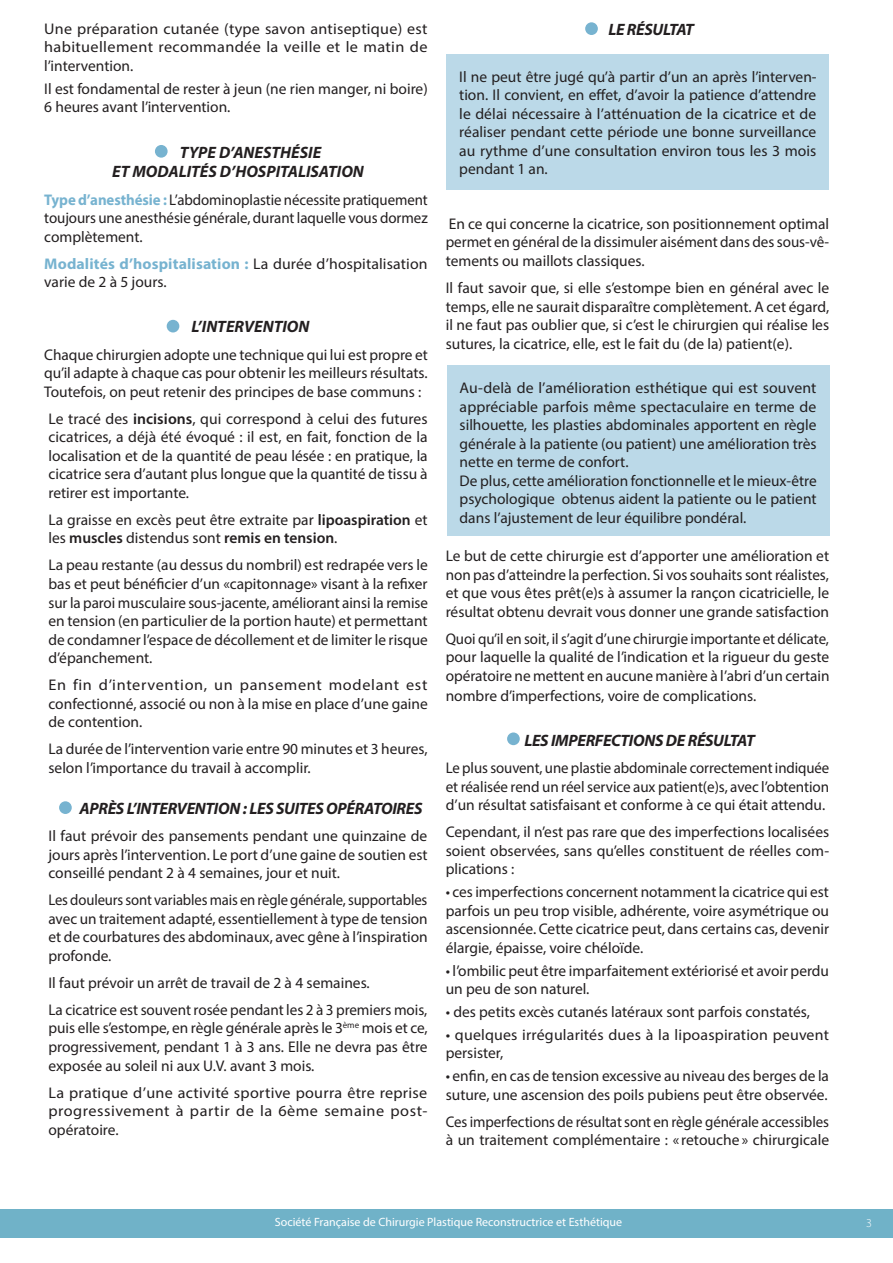
<style>
.page{position:relative;width:893px;height:1263px;background:#fff}
.page>*{position:absolute;margin:0;border:0;box-sizing:border-box;transform-origin:0 0}
.t1{font:italic 700 16.5px "Myriad Pro";letter-spacing:-.02em;color:#231f20}
.t2{font:italic 700 16.5px/19.8px "Myriad Pro";color:#231f20}
.t3{font:15.45px/18.6px "Myriad Pro";color:#231f20;text-align:justify}
.t4{font:15.45px/18.6px "Myriad Pro";color:#231f20;text-align:justify;scale:.96 1}
.t5{font:15.45px/18.6px "Myriad Pro";color:#231f20;text-align:justify;scale:1.04 1}
.t6{font:15.45px/18.6px "Myriad Pro";color:#231f20;text-align:justify;scale:.95 1}
.t7{font:15.45px/18.6px "Myriad Pro";color:#231f20;text-align:justify;scale:1.05 1}
.t8{font:12px "Myriad Pro";color:#fff}
.t9{font:300 12px "Myriad Pro";color:#fff}
.s1{font-weight:700;color:#77b3d0}
.s2{font-weight:600}
</style>
<div class="page">
<div style="left:155px;top:145px;width:13px;height:13px;background:#77b3d0;border-radius:50%"></div>
<div style="left:167px;top:320px;width:12px;height:12px;background:#77b3d0;border-radius:50%"></div>
<div style="left:59px;top:801px;width:13px;height:13px;background:#77b3d0;border-radius:50%"></div>
<div style="left:585px;top:22px;width:13px;height:13px;background:#77b3d0;border-radius:50%"></div>
<div style="left:0;top:1209px;width:893px;height:28px;background:#70b2c8"></div>
<div style="left:447px;top:365px;width:382px;height:171px;background:#bbd9e8"></div>
<div style="left:446px;top:54px;width:383px;height:135px;background:#bbd9e8"></div>
<div style="left:507px;top:732px;width:13px;height:13px;background:#77b3d0;border-radius:50%"></div>
<p class="t5" style="left:44px;top:21px;width:370px">Une préparation cutanée (type savon antiseptique) est habituellement recommandée la veille et le matin de l’intervention.</p>
<p class="t3" style="left:44px;top:81px;width:385px">Il est fondamental de rester à jeun (ne rien manger, ni boire)<br>6 heures avant l’intervention.</p>
<p class="t2" style="left:112px;top:142px;width:253px;text-indent:68px">TYPE D’ANESTHÉSIE<br>ET MODALITÉS D’HOSPITALISATION</p>
<p class="t4" style="left:44px;top:191px;width:401px"><span class="s1">Type d’anesthésie :</span> L’abdominoplastie nécessite pratiquement toujours une anesthésie générale, durant laquelle vous dormez complètement.</p>
<p class="t3" style="left:44px;top:255px;width:385px"><span class="s1">Modalités d’hospitalisation :</span> La durée d’hospitalisation varie de 2 à 5 jours.</p>
<p class="t2" style="left:191px;top:317px;width:119px">L’INTERVENTION</p>
<p class="t3" style="left:44px;top:346px;width:385px">Chaque chirurgien adopte une technique qui lui est propre et qu’il adapte à chaque cas pour obtenir les meilleurs résultats.<br>Toutefois, on peut retenir des principes de base communs :</p>
<p class="t3" style="left:48px;top:410px;width:381px">Le tracé des <span class="s2">incisions</span>, qui correspond à celui des futures cicatrices, a déjà été évoqué : il est, en fait, fonction de la localisation et de la quantité de peau lésée : en pratique, la cicatrice sera d’autant plus longue que la quantité de tissu à retirer est importante.</p>
<p class="t3" style="left:48px;top:512px;width:381px">La graisse en excès peut être extraite par <span class="s2">lipoaspiration</span> et les <span class="s2">muscles</span> distendus sont <span class="s2">remis en tension</span>.</p>
<p class="t3" style="left:48px;top:557px;width:381px">La peau restante (au dessus du nombril) est redrapée vers le bas et peut bénéicier d’un «capitonnage» visant à la reixer sur la paroi musculaire sous-jacente, améliorant ainsi la remise en tension (en particulier de la portion haute) et permettant de condamner l’espace de décollement et de limiter le risque d’épanchement.</p>
<p class="t7" style="left:48px;top:677px;width:363px">En fin d’intervention, un pansement modelant est confectionné, associé ou non à la mise en place d’une gaine de contention.</p>
<p class="t3" style="left:48px;top:741px;width:381px">La durée de l’intervention varie entre 90 minutes et 3 heures, selon l’importance du travail à accomplir.</p>
<p class="t1" style="left:80px;top:800px;width:344px">APRÈS L’INTERVENTION : LES SUITES OPÉRATOIRES</p>
<p class="t3" style="left:48px;top:828px;width:381px">Il faut prévoir des pansements pendant une quinzaine de jours après l’intervention. Le port d’une gaine de soutien est conseillé pendant 2 à 4 semaines, jour et nuit.</p>
<p class="t6" style="left:48px;top:892px;width:401px">Les douleurs sont variables mais en règle générale, supportables avec un traitement adapté, essentiellement à type de tension et de courbatures des abdominaux, avec gêne à l’inspiration profonde.</p>
<p class="t3" style="left:48px;top:970px;width:380px;line-height:27px">Il faut prévoir un arrêt de travail de 2 à 4 semaines.<br>La cicatrice est souvent rosée pendant les 2 à 3 premiers mois,</p>
<p class="t3" style="left:48px;top:1020px;width:381px">puis elle s’estompe, en règle générale après le 3<sup>ème</sup> mois et ce, progressivement, pendant 1 à 3 ans. Elle ne devra pas être exposée au soleil ni aux U.V. avant 3 mois.</p>
<p class="t5" style="left:48px;top:1084px;width:366px">La pratique d’une activité sportive pourra être reprise progressivement à partir de la 6ème semaine post&shy;opératoire.</p>
<p class="t1" style="left:608px;top:21px;width:87px">LE RÉSULTAT</p>
<p class="t3" style="left:459px;top:68px;width:359px">Il ne peut être jugé qu’à partir d’un an après l’interven&shy;tion. Il convient, en efet, d’avoir la patience d’attendre le délai nécessaire à l’atténuation de la cicatrice et de réaliser pendant cette période une bonne surveillance au rythme d’une consultation environ tous les 3 mois pendant 1 an.</p>
<p class="t3" style="left:446px;top:216px;width:385px">En ce qui concerne la cicatrice, son positionnement optimal permet en général de la dissimuler aisément dans des sous-vê&shy;tements ou maillots classiques.</p>
<p class="t3" style="left:446px;top:280px;width:385px">Il faut savoir que, si elle s’estompe bien en général avec le temps, elle ne saurait disparaître complètement. A cet égard, il ne faut pas oublier que, si c’est le chirurgien qui réalise les sutures, la cicatrice, elle, est le fait du (de la) patient(e).</p>
<p class="t3" style="left:460px;top:380px;width:359px;text-align:left">Au-delà de l’amélioration esthétique qui est souvent appréciable parfois même spectaculaire en terme de silhouette, les plasties abdominales apportent en règle générale à la patiente (ou patient) une amélioration très nette en terme de confort.<br>De plus, cette amélioration fonctionnelle et le mieux-être psychologique obtenus aident la patiente ou le patient dans l’ajustement de leur équilibre pondéral.</p>
<p class="t3" style="left:446px;top:548px;width:385px">Le but de cette chirurgie est d’apporter une amélioration et non pas d’atteindre la perfection. Si vos souhaits sont réalistes, et que vous êtes prêt(e)s à assumer la rançon cicatricielle, le résultat obtenu devrait vous donner une grande satisfaction</p>
<p class="t3" style="left:446px;top:630px;width:385px">Quoi qu’il en soit, il s’agit d’une chirurgie importante et délicate, pour laquelle la qualité de l’indication et la rigueur du geste opératoire ne mettent en aucune manière à l’abri d’un certain nombre d’imperfections, voire de complications.</p>
<p class="t1" style="left:524px;top:732px;width:232px">LES IMPERFECTIONS DE RÉSULTAT</p>
<p class="t4" style="left:446px;top:760px;width:401px">Le plus souvent, une plastie abdominale correctement indiquée et réalisée rend un réel service aux patient(e)s, avec l’obtention d’un résultat satisfaisant et conforme à ce qui était attendu.</p>
<p class="t3" style="left:446px;top:824px;width:385px">Cependant, il n’est pas rare que des imperfections localisées soient observées, sans qu’elles constituent de réelles com&shy;plications :</p>
<p class="t3" style="left:446px;top:882px;width:385px">• ces imperfections concernent notamment la cicatrice qui est parfois un peu trop visible, adhérente, voire asymétrique ou ascensionnée. Cette cicatrice peut, dans certains cas, devenir élargie, épaisse, voire chéloïde.</p>
<p class="t3" style="left:446px;top:961px;width:385px">• l’ombilic peut être imparfaitement extériorisé et avoir perdu un peu de son naturel.</p>
<p class="t3" style="left:446px;top:1002px;width:366px">• des petits excès cutanés latéraux sont parfois constatés,</p>
<p class="t3" style="left:446px;top:1025px;width:385px">• quelques irrégularités dues à la lipoaspiration peuvent persister,</p>
<p class="t3" style="left:446px;top:1066px;width:385px">• enin, en cas de tension excessive au niveau des berges de la suture, une ascension des poils pubiens peut être observée.</p>
<p class="t4" style="left:446px;top:1113px;width:401px">Ces imperfections de résultat sont en règle générale accessibles à un traitement complémentaire : « retouche » chirurgicale</p>
<p class="t8" style="left:275px;top:1217px;width:349px">Société Française de Chirurgie Plastique Reconstructrice et Esthétique</p>
<p class="t9" style="left:866px;top:1219px;width:7px">3</p>
</div>
